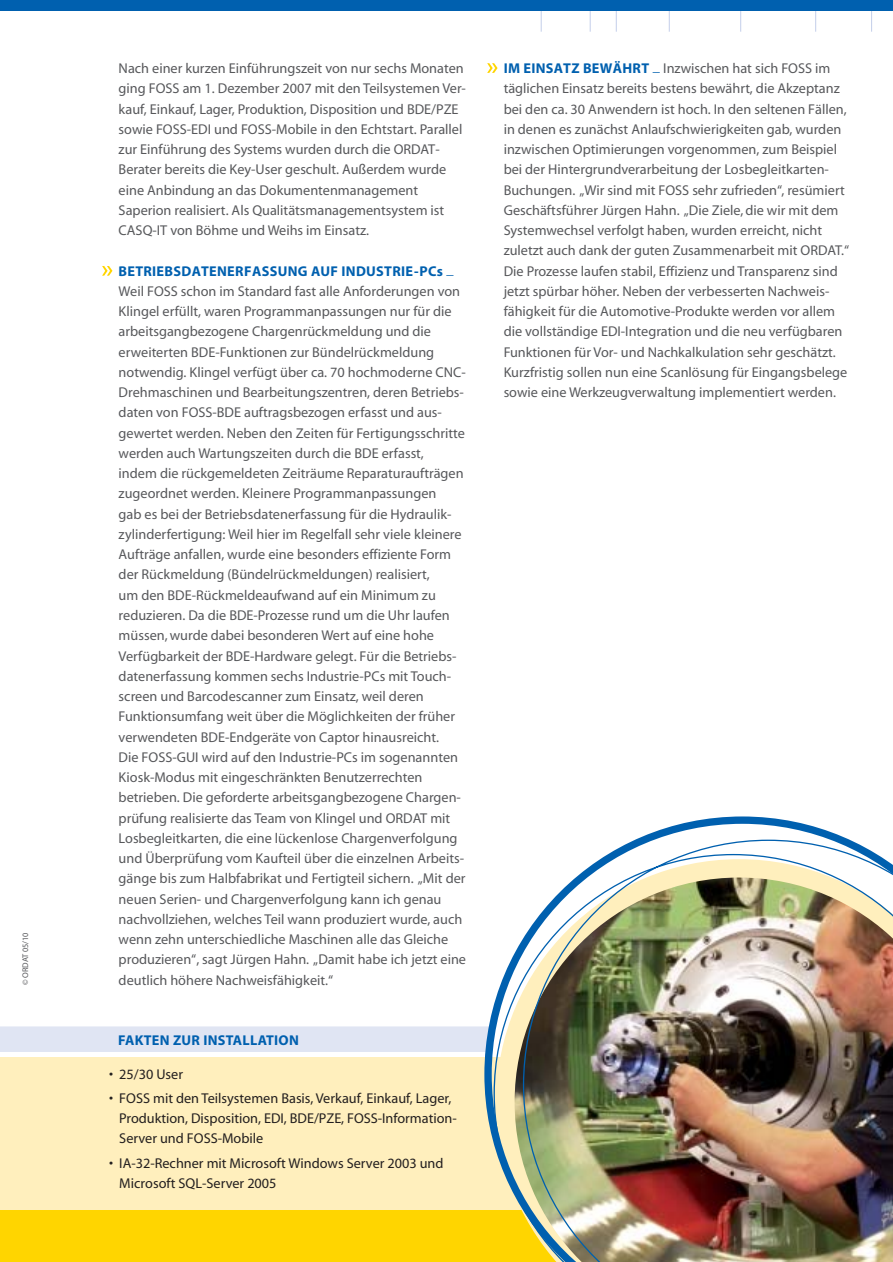
<style>
.page{position:relative;width:893px;height:1262px;background:#fff}
.page>*{position:absolute;margin:0;border:0;box-sizing:border-box;transform-origin:0 0}
.t1{font:14.25px/20.2px "Myriad";color:#57585b}
.t2{font:14.25px/20.2px "Myriad";color:#231f1f}
.t3{font:700 14.25px "Myriad";letter-spacing:.02em;color:#0060af}
.t4{font:8.25px "Myriad";color:#57585b}
.s1{font-weight:700;color:#0060af}
</style>
<div class="page">
<div style="left:0;top:1057px;width:892px;height:205px;background:#ffefbd"></div>
<div style="left:0;top:1026px;width:484px;height:26px;background:#e0e5f3"></div>
<div style="left:0;top:1210px;width:892px;height:52px;background:#ffd500"></div>
<img style="left:484px;top:816px;width:408px;height:446px">
<svg style="left:102px;top:266px;width:10px;height:10px"></svg>
<svg style="left:487px;top:63px;width:10px;height:10px"></svg>
<svg style="left:668px;top:11px;width:1px;height:20px"></svg>
<svg style="left:740px;top:11px;width:1px;height:21px"></svg>
<svg style="left:815px;top:11px;width:1px;height:21px"></svg>
<svg style="left:871px;top:11px;width:1px;height:21px"></svg>
<hr style="left:615px;top:4px;width:2px;height:28px;background:#c7d1eb">
<svg style="left:589px;top:11px;width:1px;height:21px"></svg>
<svg style="left:540px;top:11px;width:1px;height:21px"></svg>
<div style="left:0;top:0;width:892px;height:11px;background:#0060af"></div>
<p class="t4" style="left:22px;top:985px;width:54px;rotate:-90deg">© ORDAT 05/10</p>
<p class="t1" style="left:119px;top:59px;width:349px">Nach einer kurzen Einführungszeit von nur sechs Monaten ging FOSS am 1. Dezember 2007 mit den Teilsystemen Ver&shy;kauf, Einkauf, Lager, Produktion, Disposition und BDE/PZE sowie FOSS-EDI und FOSS-Mobile in den Echtstart. Parallel zur Einführung des Systems wurden durch die ORDAT-Berater bereits die Key-User geschult. Außerdem wurde eine Anbindung an das Dokumentenmanagement Saperion realisiert. Als Qualitätsmanagementsystem ist CASQ-IT von Böhme und Weihs im Einsatz.</p>
<p class="t3" style="left:119px;top:265px;width:336px">BETRIEBSDATENERFASSUNG AUF INDUSTRIE-PCs _</p>
<p class="t1" style="left:119px;top:282px;width:349px">Weil FOSS schon im Standard fast alle Anforderungen von Klingel erfüllt, waren Programmanpassungen nur für die arbeitsgangbezogene Chargenrückmeldung und die erweiterten BDE-Funktionen zur Bündelrückmeldung notwendig. Klingel verfügt über ca. 70 hochmoderne CNC-Drehmaschinen und Bearbeitungszentren, deren Betriebs&shy;daten von FOSS-BDE auftragsbezogen erfasst und aus&shy;gewertet werden. Neben den Zeiten für Fertigungsschritte werden auch Wartungszeiten durch die BDE erfasst,<br>indem die rückgemeldeten Zeiträume Reparaturaufträgen zugeordnet werden. Kleinere Programmanpassungen<br>gab es bei der Betriebsdatenerfassung für die Hydraulik&shy;zylinderfertigung: Weil hier im Regelfall sehr viele kleinere Aufträge anfallen, wurde eine besonders effiziente Form der Rückmeldung (Bündelrückmeldungen) realisiert,<br>um den BDE-Rückmeldeaufwand auf ein Minimum zu reduzieren. Da die BDE-Prozesse rund um die Uhr laufen müssen, wurde dabei besonderen Wert auf eine hohe Verfügbarkeit der BDE-Hardware gelegt. Für die Betriebs&shy;datenerfassung kommen sechs Industrie-PCs mit Touch&shy;screen und Barcodescanner zum Einsatz, weil deren Funktionsumfang weit über die Möglichkeiten der früher verwendeten BDE-Endgeräte von Captor hinausreicht.<br>Die FOSS-GUI wird auf den Industrie-PCs im sogenannten Kiosk-Modus mit eingeschränkten Benutzerrechten betrieben. Die geforderte arbeitsgangbezogene Chargen&shy;prüfung realisierte das Team von Klingel und ORDAT mit Losbegleitkarten, die eine lückenlose Chargenverfolgung und Überprüfung vom Kaufteil über die einzelnen Arbeits&shy;gänge bis zum Halbfabrikat und Fertigteil sichern. „Mit der neuen Serien- und Chargenverfolgung kann ich genau nachvollziehen, welches Teil wann produziert wurde, auch wenn zehn unterschiedliche Maschinen alle das Gleiche produzieren“, sagt Jürgen Hahn. „Damit habe ich jetzt eine deutlich höhere Nachweisfähigkeit.“</p>
<p class="t3" style="left:118px;top:1035px;width:182px">FAKTEN ZUR INSTALLATION</p>
<p class="t2" style="left:109px;top:1065px;width:75px">• 25/30 User</p>
<p class="t2" style="left:119px;top:1089px;width:339px;text-indent:-10px">• FOSS mit den Teilsystemen Basis, Verkauf, Einkauf, Lager,<br>Produktion, Disposition, EDI, BDE/PZE, FOSS-Information-<br>Server und FOSS-Mobile</p>
<p class="t2" style="left:119px;top:1153px;width:326px;text-indent:-10px">• IA-32-Rechner mit Microsoft Windows Server 2003 und<br>Microsoft SQL-Server 2005</p>
<p class="t1" style="left:503px;top:59px;width:347px"><span class="s1">IM EINSATZ BEWÄHRT _</span> Inzwischen hat sich FOSS im täglichen Einsatz bereits bestens bewährt, die Akzeptanz bei den ca. 30 Anwendern ist hoch. In den seltenen Fällen, in denen es zunächst Anlaufschwierigkeiten gab, wurden inzwischen Optimierungen vorgenommen, zum Beispiel bei der Hintergrundverarbeitung der Losbegleitkarten-Buchungen. „Wir sind mit FOSS sehr zufrieden“, resümiert Geschäftsführer Jürgen Hahn. „Die Ziele, die wir mit dem Systemwechsel verfolgt haben, wurden erreicht, nicht zuletzt auch dank der guten Zusammenarbeit mit ORDAT.“ Die Prozesse laufen stabil, Effizienz und Transparenz sind jetzt spürbar höher. Neben der verbesserten Nachweis&shy;fähigkeit für die Automotive-Produkte werden vor allem die vollständige EDI-Integration und die neu verfügbaren Funktionen für Vor- und Nachkalkulation sehr geschätzt.<br>Kurzfristig sollen nun eine Scanlösung für Eingangsbelege sowie eine Werkzeugverwaltung implementiert werden.</p>
</div>
